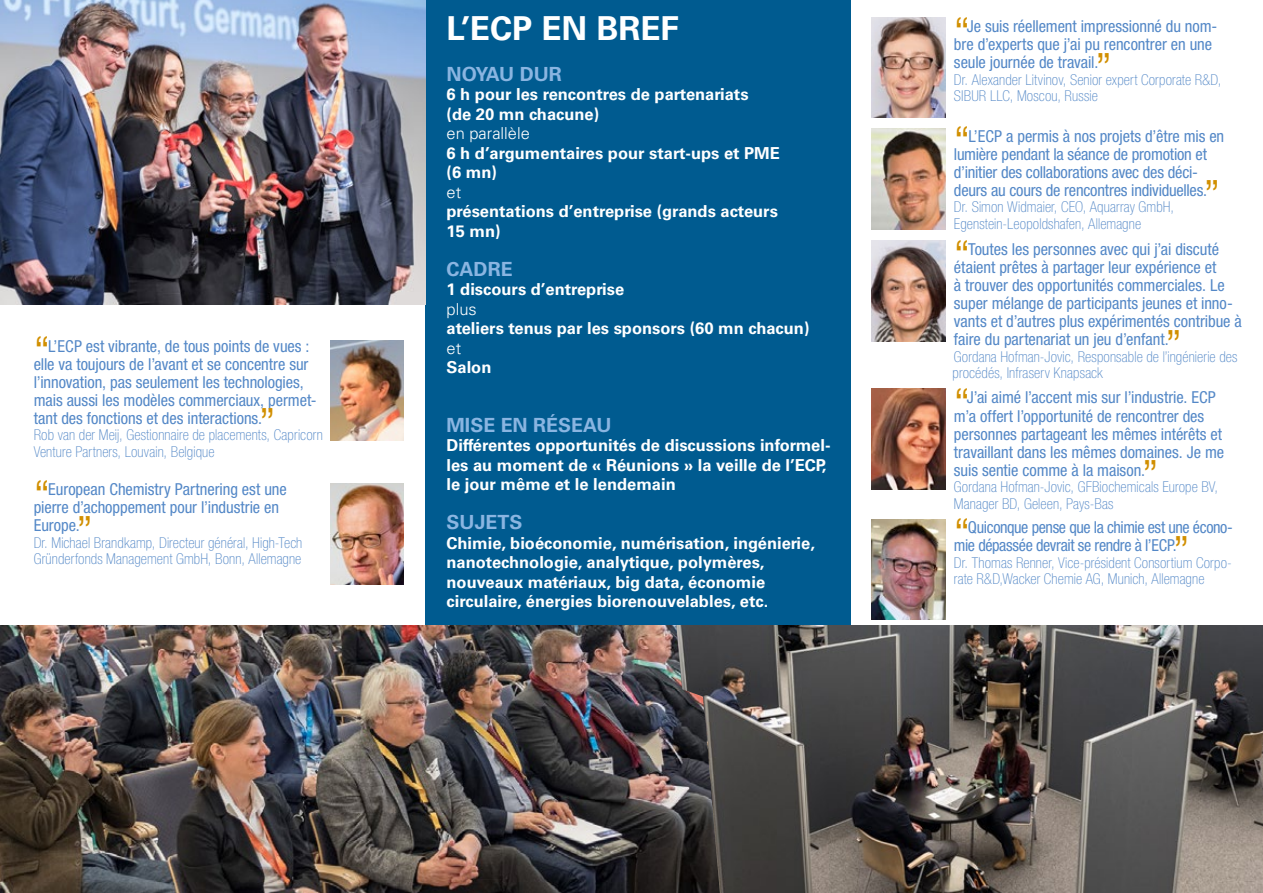
<style>
.page{position:relative;width:1263px;height:893px;background:#fff}
.page>*{position:absolute;margin:0;border:0;box-sizing:border-box;transform-origin:0 0}
.t1{font:condensed 40.5px "Helvetica Neue LT Std";color:#d18f00}
.t2{font:700 33px "Univers LT Std";color:#fff}
.t3{font:700 19.5px "Univers LT Std";color:#8ab5e1}
.t4{font:700 19.5px "Univers LT Std";letter-spacing:-.02em;color:#8ab5e1}
.t5{font:condensed 16.5px/18px "Helvetica Neue LT Std";letter-spacing:-.005em;color:#5488c7}
.t6{font:700 16.5px/19.5px "Univers LT Std";color:#fff}
.t7{font:condensed 16.5px/18px "Helvetica Neue LT Std";letter-spacing:-.025em;color:#5488c7}
.t8{font:300 16.5px "Univers LT Std";color:#fff}
.t9{font:100 condensed 15px "Helvetica Neue LT Std";letter-spacing:.01em;color:#5488c7}
</style>
<div class="page">
<img style="left:0;top:624px;width:675px;height:269px">
<img style="left:675px;top:624px;width:588px;height:269px">
<div style="left:425px;top:0;width:425px;height:624px;background:#005b90"></div>
<img style="left:0;top:0;width:425px;height:305px">
<img style="left:872px;top:241px;width:73px;height:100px">
<img style="left:872px;top:129px;width:73px;height:101px">
<img style="left:872px;top:17px;width:73px;height:101px">
<img style="left:872px;top:388px;width:73px;height:101px">
<img style="left:872px;top:519px;width:73px;height:101px">
<img style="left:330px;top:483px;width:74px;height:101px">
<img style="left:330px;top:340px;width:74px;height:101px">
<h1 class="t1" style="left:34px;top:327px;width:18px">“</h1>
<p class="t5" style="left:34px;top:337px;width:285px;text-indent:15px">L’ECP est vibrante, de tous points de vues : elle va toujours de l’avant et se concentre sur l’innovation, pas seulement les technologies, mais aussi les modèles commerciaux, permet&shy;tant des fonctions et des interactions.</p>
<p class="t9" style="left:34px;top:426px;width:291px">Rob van der Meij, Gestionnaire de placements, Capricorn</p>
<h1 class="t1" style="left:259px;top:399px;width:18px">”</h1>
<p class="t9" style="left:34px;top:443px;width:182px">Venture Partners, Louvain, Belgique</p>
<h1 class="t1" style="left:34px;top:471px;width:18px">“</h1>
<p class="t5" style="left:34px;top:480px;width:255px;text-indent:15px">European Chemistry Partnering est une pierre d’achoppement pour l’industrie en<br>Europe.</p>
<p class="t9" style="left:34px;top:534px;width:270px">Dr. Michael Brandkamp, Directeur général, High-Tech</p>
<h1 class="t1" style="left:77px;top:507px;width:18px">”</h1>
<p class="t9" style="left:34px;top:551px;width:269px">Gründerfonds Management GmbH, Bonn, Allemagne</p>
<h2 class="t2" style="left:446px;top:9px;width:234px">L’ECP EN BREF</h2>
<p class="t4" style="left:446px;top:63px;width:117px">NOYAU DUR</p>
<p class="t6" style="left:446px;top:85px;width:304px">6 h pour les rencontres de partenariats (de 20 mn chacune)</p>
<p class="t8" style="left:446px;top:124px;width:85px">en parallèle</p>
<p class="t6" style="left:446px;top:143px;width:335px">6 h d’argumentaires pour start-ups et PME (6 mn)</p>
<p class="t8" style="left:446px;top:182px;width:16px">et</p>
<p class="t6" style="left:446px;top:202px;width:333px">présentations d’entreprise (grands acteurs<br>15 mn)</p>
<p class="t3" style="left:446px;top:258px;width:68px">CADRE</p>
<p class="t6" style="left:446px;top:280px;width:179px">1 discours d’entreprise</p>
<p class="t8" style="left:446px;top:299px;width:32px">plus</p>
<p class="t6" style="left:446px;top:319px;width:364px">ateliers tenus par les sponsors (60 mn chacun)</p>
<p class="t8" style="left:446px;top:338px;width:16px">et</p>
<p class="t6" style="left:446px;top:358px;width:46px">Salon</p>
<p class="t3" style="left:446px;top:414px;width:166px">MISE EN RÉSEAU</p>
<p class="t6" style="left:446px;top:436px;width:385px">Différentes opportunités de discussions informel&shy;les au moment de « Réunions » la veille de l’ECP, le jour même et le lendemain</p>
<p class="t3" style="left:446px;top:511px;width:77px">SUJETS</p>
<p class="t6" style="left:446px;top:533px;width:370px">Chimie, bioéconomie, numérisation, ingénierie, nanotechnologie, analytique, polymères, nouveaux matériaux, big data, économie circulaire, énergies biorenouvelables, etc.</p>
<h1 class="t1" style="left:954px;top:8px;width:18px">“</h1>
<p class="t5" style="left:954px;top:17px;width:265px;text-indent:13px">Je suis réellement impressionné du nom&shy;bre d’experts que j’ai pu rencontrer en une seule journée de travail.</p>
<p class="t9" style="left:954px;top:71px;width:269px">Dr. Alexander Litvinov, Senior expert Corporate R&amp;D,</p>
<h1 class="t1" style="left:1095px;top:44px;width:18px">”</h1>
<p class="t9" style="left:954px;top:88px;width:145px">SIBUR LLC, Moscou, Russie</p>
<h1 class="t1" style="left:954px;top:117px;width:18px">“</h1>
<p class="t5" style="left:954px;top:127px;width:272px;text-indent:15px">L’ECP a permis à nos projets d’être mis en lumière pendant la séance de promotion et d’initier des collaborations avec des déci&shy;deurs au cours de rencontres individuelles.</p>
<p class="t9" style="left:954px;top:198px;width:222px">Dr. Simon Widmaier, CEO, Aquarray GmbH,</p>
<h1 class="t1" style="left:1204px;top:171px;width:18px">”</h1>
<p class="t9" style="left:954px;top:215px;width:189px">Egenstein-Leopoldshafen, Allemagne</p>
<h1 class="t1" style="left:954px;top:231px;width:18px">“</h1>
<p class="t5" style="left:954px;top:240px;width:289px;text-indent:14px">Toutes les personnes avec qui j’ai discuté étaient prêtes à partager leur expérience et<br>à trouver des opportunités commerciales. Le super mélange de participants jeunes et inno&shy;vants et d’autres plus expérimentés contribue à faire du partenariat un jeu d’enfant.</p>
<p class="t9" style="left:954px;top:348px;width:285px">Gordana Hofman-Jovic, Responsable de l’ingénierie des</p>
<h1 class="t1" style="left:1165px;top:321px;width:18px">”</h1>
<p class="t9" style="left:952px;top:365px;width:152px">procédés, Infraserv Knapsack</p>
<h1 class="t1" style="left:954px;top:379px;width:18px">“</h1>
<p class="t5" style="left:954px;top:389px;width:272px;text-indent:13px">J’ai aimé l’accent mis sur l’industrie. ECP m’a offert l’opportunité de rencontrer des personnes partageant les mêmes intérêts et travaillant dans les mêmes domaines. Je me suis sentie comme à la maison.</p>
<p class="t9" style="left:954px;top:478px;width:266px">Gordana Hofman-Jovic, GFBiochemicals Europe BV,</p>
<h1 class="t1" style="left:1142px;top:451px;width:18px">”</h1>
<p class="t9" style="left:954px;top:495px;width:161px">Manager BD, Geleen, Pays-Bas</p>
<h1 class="t1" style="left:954px;top:509px;width:18px">“</h1>
<p class="t7" style="left:954px;top:518px;width:280px;text-indent:14px">Quiconque pense que la chimie est une écono&shy;mie dépassée devrait se rendre à l’ECP.</p>
<p class="t9" style="left:954px;top:554px;width:279px">Dr. Thomas Renner, Vice-président Consortium Corpo-</p>
<h1 class="t1" style="left:1173px;top:527px;width:18px">”</h1>
<p class="t9" style="left:954px;top:571px;width:252px">rate R&amp;D,Wacker Chemie AG, Munich, Allemagne</p>
</div>
